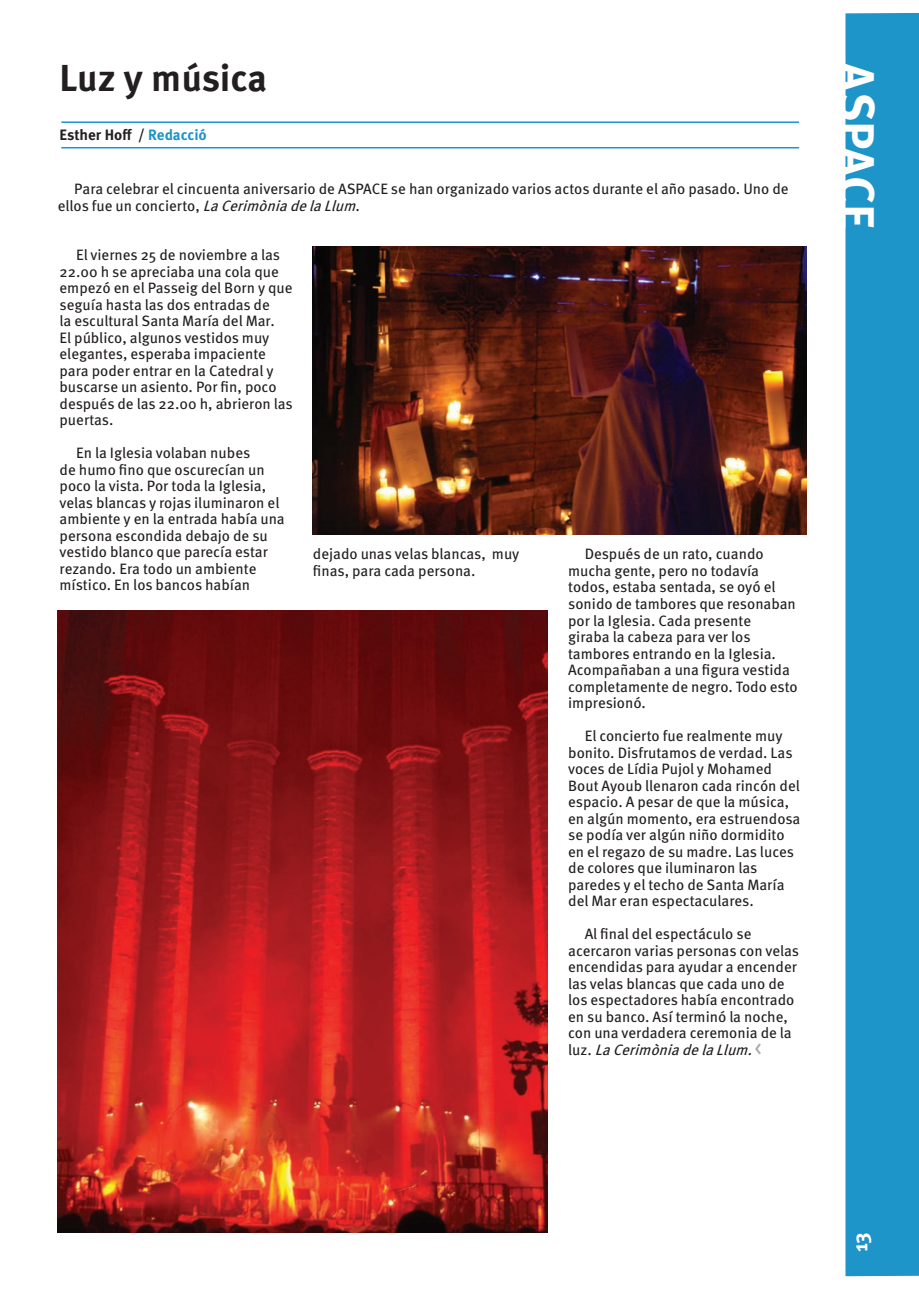
<style>
.page{position:relative;width:919px;height:1289px;background:#fff}
.page>*{position:absolute;margin:0;border:0;box-sizing:border-box;transform-origin:0 0}
.t1{font:700 49.5px "Meta OT";letter-spacing:-.005em;color:#fff}
.t2{font:700 37.5px "Meta OT";color:#231f20}
.t3{font:700 21px "Meta OT";color:#fff}
.t4{font:15px/16.5px "Meta OT";color:#231f20}
.t5{font:700 15px "Meta OT";color:#231f20}
.s1{color:#1e95c9}
.s2{font-style:italic}
.s3{font-size:20.25px;color:#a7a8a9}
</style>
<div class="page">
<div style="left:845px;top:13px;width:73px;height:1263px;background:#1e95c9"></div>
<hr style="left:61px;top:121px;width:738px;height:2px;background:#1e95c9">
<hr style="left:61px;top:147px;width:738px;height:1px;background:#1e95c9">
<img style="left:313px;top:247px;width:493px;height:288px">
<img style="left:58px;top:610px;width:489px;height:622px">
<h2 class="t2" style="left:59px;top:54px;width:209px">Luz y música</h2>
<p class="t5" style="left:59px;top:125px;width:149px">Esther Hoff / <span class="s1">Redacció</span></p>
<p class="t4" style="left:58px;top:181px;width:732px;text-indent:16px">Para celebrar el cincuenta aniversario de ASPACE se han organizado varios actos durante el año pasado. Uno de ellos fue un concierto, <span class="s2">LaCerimòniadelaLlum</span>.</p>
<p class="t4" style="left:60px;top:247px;width:235px;text-indent:16px">El viernes 25 de noviembre a las<br>22.00 h se apreciaba una cola que empezó en el Passeig del Born y que seguía hasta las dos entradas de<br>la escultural Santa María del Mar.<br>El público, algunos vestidos muy elegantes, esperaba impaciente para poder entrar en la Catedral y buscarse un asiento. Por fin, poco después de las 22.00 h, abrieron las puertas.</p>
<p class="t4" style="left:60px;top:445px;width:227px;text-indent:16px">En la Iglesia volaban nubes<br>de humo fino que oscurecían un poco la vista. Por toda la Iglesia, velas blancas y rojas iluminaron el ambiente y en la entrada había una persona escondida debajo de su vestido blanco que parecía estar rezando. Era todo un ambiente místico. En los bancos habían</p>
<p class="t4" style="left:313px;top:546px;width:208px">dejado unas velas blancas, muy finas, para cada persona.</p>
<p class="t4" style="left:568px;top:546px;width:231px;text-indent:16px">Después de un rato, cuando mucha gente, pero no todavía todos, estaba sentada, se oyó el sonido de tambores que resonaban por la Iglesia. Cada presente<br>giraba la cabeza para ver los tambores entrando en la Iglesia.<br>Acompañaban a una figura vestida completamente de negro. Todo esto impresionó.</p>
<p class="t4" style="left:568px;top:727px;width:234px;text-indent:16px">El concierto fue realmente muy bonito. Disfrutamos de verdad. Las voces de Lídia Pujol y Mohamed<br>Bout Ayoub llenaron cada rincón del espacio. A pesar de que la música, en algún momento, era estruendosa se podía ver algún niño dormidito en el regazo de su madre. Las luces de colores que iluminaron las paredes y el techo de Santa María del Mar eran espectaculares.</p>
<p class="t4" style="left:568px;top:925px;width:232px;text-indent:16px">Al final del espectáculo se acercaron varias personas con velas encendidas para ayudar a encender las velas blancas que cada uno de los espectadores había encontrado en su banco. Así terminó la noche, con una verdadera ceremonia de la l u z . <span class="s2">LaCerimòniadelaLlum.</span> <span class="s3">&lt;</span></p>
<h1 class="t1" style="left:888px;top:62px;width:168px;rotate:90deg">ASPACE</h1>
<h3 class="t3" style="left:846px;top:1252px;width:21px;rotate:-90deg">13</h3>
</div>
